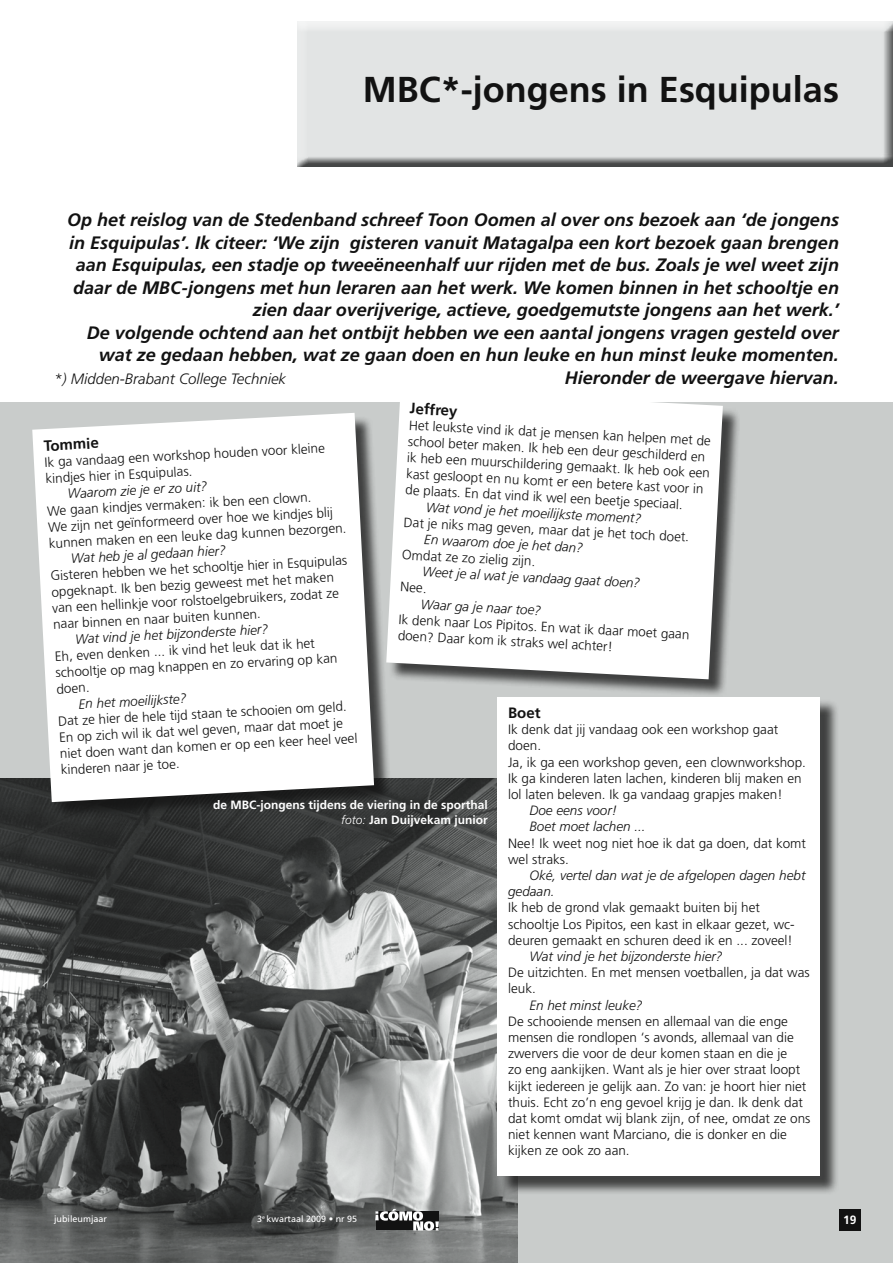
<style>
.page{position:relative;width:893px;height:1263px;background:#fff}
.page>*{position:absolute;margin:0;border:0;box-sizing:border-box;transform-origin:0 0}
.t1{font:700 36px "Frutiger";color:#121212}
.t2{font:italic 700 18px/22.5px "Frutiger";color:#121212;text-align:right}
.t3{font:italic 300 15px "Frutiger";color:#121212}
.t4{font:700 15px "Frutiger";color:#121212}
.t5{font:300 13.5px/16.2px "Frutiger";color:#121212}
.t6{font:italic 300 13.5px/16.2px "Frutiger";color:#121212}
.t7{font:700 12px/14.4px "Frutiger";color:#fff;text-align:right}
.t8{font:9px "Frutiger";color:#fff}
.t9{font:5.25px "Frutiger";color:#fff}
.s1{font-weight:300;font-style:italic}
</style>
<div class="page">
<div style="left:1px;top:402px;width:892px;height:861px;background:#c9cccb"></div>
<img style="left:0;top:778px;width:518px;height:485px">
<svg style="left:375px;top:1209px;width:64px;height:22px"></svg>
<div style="left:839px;top:1209px;width:21px;height:21px;background:#121212"></div>
<div style="left:295px;top:21px;width:598px;height:148px;background:#121212;opacity:.75"></div>
<div style="left:35px;top:415px;width:357px;height:405px;background:#121212;opacity:.75"></div>
<svg style="left:32px;top:413px;width:342px;height:389px;fill:#fff"></svg>
<div style="left:388px;top:391px;width:353px;height:306px;background:#121212;opacity:.75"></div>
<svg style="left:386px;top:391px;width:337px;height:288px;fill:#fff"></svg>
<div style="left:500px;top:700px;width:339px;height:495px;background:#121212;opacity:.75"></div>
<div style="left:497px;top:697px;width:323px;height:479px;background:#fff"></div>
<h1 class="t1" style="left:363px;top:69px;width:477px">MBC*-jongens in Esquipulas</h1>
<p class="t2" style="left:67px;top:209px;width:773px">Op het reislog van de Stedenband schreef Toon Oomen al over ons bezoek aan ‘de jongens in Esquipulas’. Ik citeer: ‘We zijn gisteren vanuit Matagalpa een kort bezoek gaan brengen aan Esquipulas, een stadje op tweeëneenhalf uur rijden met de bus. Zoals je wel weet zijn daar de MBC-jongens met hun leraren aan het werk. We komen binnen in het schooltje en zien daar overijverige, actieve, goedgemutste jongens aan het werk.’<br>De volgende ochtend aan het ontbijt hebben we een aantal jongens vragen gesteld over wat ze gedaan hebben, wat ze gaan doen en hun leuke en hun minst leuke momenten.</p>
<p class="t3" style="left:54px;top:370px;width:234px">*) Midden-Brabant College Techniek</p>
<h2 class="t2" style="left:565px;top:366px;width:276px">Hieronder de weergave hiervan.</h2>
<p class="t4" style="left:410px;top:399px;width:49px;rotate:3deg">Jeffrey</p>
<p class="t5" style="left:409px;top:417px;width:305px;rotate:3deg">Het leukste vind ik dat je mensen kan helpen met de school beter maken. Ik heb een deur geschilderd en ik heb een muurschildering gemaakt. Ik heb ook een kast gesloopt en nu komt er een betere kast voor in de plaats. En dat vind ik wel een beetje speciaal.</p>
<p class="t4" style="left:43px;top:437px;width:57px;rotate:-3deg">Tommie</p>
<p class="t5" style="left:44px;top:454px;width:282px;rotate:-3deg">Ik ga vandaag een workshop houden voor kleine kindjes hier in Esquipulas.</p>
<p class="t6" style="left:67px;top:486px;width:141px;rotate:-3deg">Waarom zie je er zo uit?</p>
<p class="t5" style="left:47px;top:503px;width:299px;rotate:-3deg">We gaan kindjes vermaken: ik ben een clown.<br>We zijn net geïnformeerd over hoe we kindjes blij kunnen maken en een leuke dag kunnen bezorgen.</p>
<p class="t6" style="left:71px;top:550px;width:157px;rotate:-3deg">Wat heb je al gedaan hier?</p>
<p class="t6" style="left:426px;top:499px;width:217px;rotate:3deg">Wat vond je het moeilijkste moment?</p>
<p class="t5" style="left:404px;top:514px;width:287px;rotate:3deg">Dat je niks mag geven, maar dat je het toch doet.</p>
<p class="t6" style="left:425px;top:531px;width:161px;rotate:3deg">En waarom doe je het dan?</p>
<p class="t5" style="left:403px;top:546px;width:135px;rotate:3deg">Omdat ze zo zielig zijn.</p>
<p class="t6" style="left:423px;top:564px;width:220px;rotate:3deg">Weet je al wat je vandaag gaat doen?</p>
<p class="t5" style="left:50px;top:568px;width:298px;rotate:-3deg">Gisteren hebben we het schooltje hier in Esquipulas opgeknapt. Ik ben bezig geweest met het maken van een hellinkje voor rolstoelgebruikers, zodat ze naar binnen en naar buiten kunnen.</p>
<p class="t5" style="left:401px;top:579px;width:28px;rotate:3deg">Nee.</p>
<p class="t6" style="left:421px;top:596px;width:122px;rotate:3deg">Waar ga je naar toe?</p>
<p class="t5" style="left:399px;top:611px;width:293px;rotate:3deg">Ik denk naar Los Pipitos. En wat ik daar moet gaan doen? Daar kom ik straks wel achter!</p>
<p class="t6" style="left:75px;top:631px;width:195px;rotate:-3deg">Wat vind je het bijzonderste hier?</p>
<p class="t5" style="left:54px;top:649px;width:284px;rotate:-3deg">Eh, even denken ... ik vind het leuk dat ik het schooltje op mag knappen en zo ervaring op kan doen.</p>
<p class="t6" style="left:78px;top:696px;width:110px;rotate:-3deg">En het moeilijkste?</p>
<p class="t5" style="left:58px;top:713px;width:299px;rotate:-3deg">Dat ze hier de hele tijd staan te schooien om geld.<br>En op zich wil ik dat wel geven, maar dat moet je niet doen want dan komen er op een keer heel veel kinderen naar je toe.</p>
<p class="t4" style="left:508px;top:704px;width:34px">Boet</p>
<p class="t5" style="left:508px;top:722px;width:299px">Ik denk dat jij vandaag ook een workshop gaat doen.<br>Ja, ik ga een workshop geven, een clownworkshop.<br>Ik ga kinderen laten lachen, kinderen blij maken en lol laten beleven. Ik ga vandaag grapjes maken!</p>
<p class="t6" style="left:529px;top:803px;width:118px">Doe eens voor!<br>Boet moet lachen ...</p>
<p class="t5" style="left:508px;top:835px;width:299px">Nee! Ik weet nog niet hoe ik dat ga doen, dat komt wel straks.</p>
<p class="t6" style="left:508px;top:867px;width:299px;text-indent:21px">Oké, vertel dan wat je de afgelopen dagen hebt gedaan.</p>
<p class="t5" style="left:508px;top:900px;width:288px">Ik heb de grond vlak gemaakt buiten bij het schooltje Los Pipitos, een kast in elkaar gezet, wc&shy;deuren gemaakt en schuren deed ik en ... zoveel!</p>
<p class="t6" style="left:529px;top:948px;width:195px">Wat vind je het bijzonderste hier?</p>
<p class="t5" style="left:508px;top:965px;width:303px">De uitzichten. En met mensen voetballen, ja dat was leuk.</p>
<p class="t6" style="left:529px;top:997px;width:115px">En het minst leuke?</p>
<p class="t5" style="left:508px;top:1013px;width:304px">De schooiende mensen en allemaal van die enge mensen die rondlopen ‘s avonds, allemaal van die zwervers die voor de deur komen staan en die je<br>zo eng aankijken. Want als je hier over straat loopt kijkt iedereen je gelijk aan. Zo van: je hoort hier niet thuis. Echt zo’n eng gevoel krijg je dan. Ik denk dat dat komt omdat wij blank zijn, of nee, omdat ze ons niet kennen want Marciano, die is donker en die kijken ze ook zo aan.</p>
<p class="t7" style="left:213px;top:798px;width:276px">de MBC-jongens tijdens de viering in de sporthal <span class="s1">foto:</span> Jan Duijvekam junior</p>
<p class="t8" style="left:54px;top:1214px;width:55px">jubileumjaar</p>
<p class="t8" style="left:267px;top:1214px;width:92px">kwartaal 2009 • nr 95</p>
<p class="t8" style="left:257px;top:1214px;width:7px">3</p>
<p class="t7" style="left:843px;top:1213px;width:15px">19</p>
<p class="t9" style="left:262px;top:1214px;width:4px">e</p>
</div>
